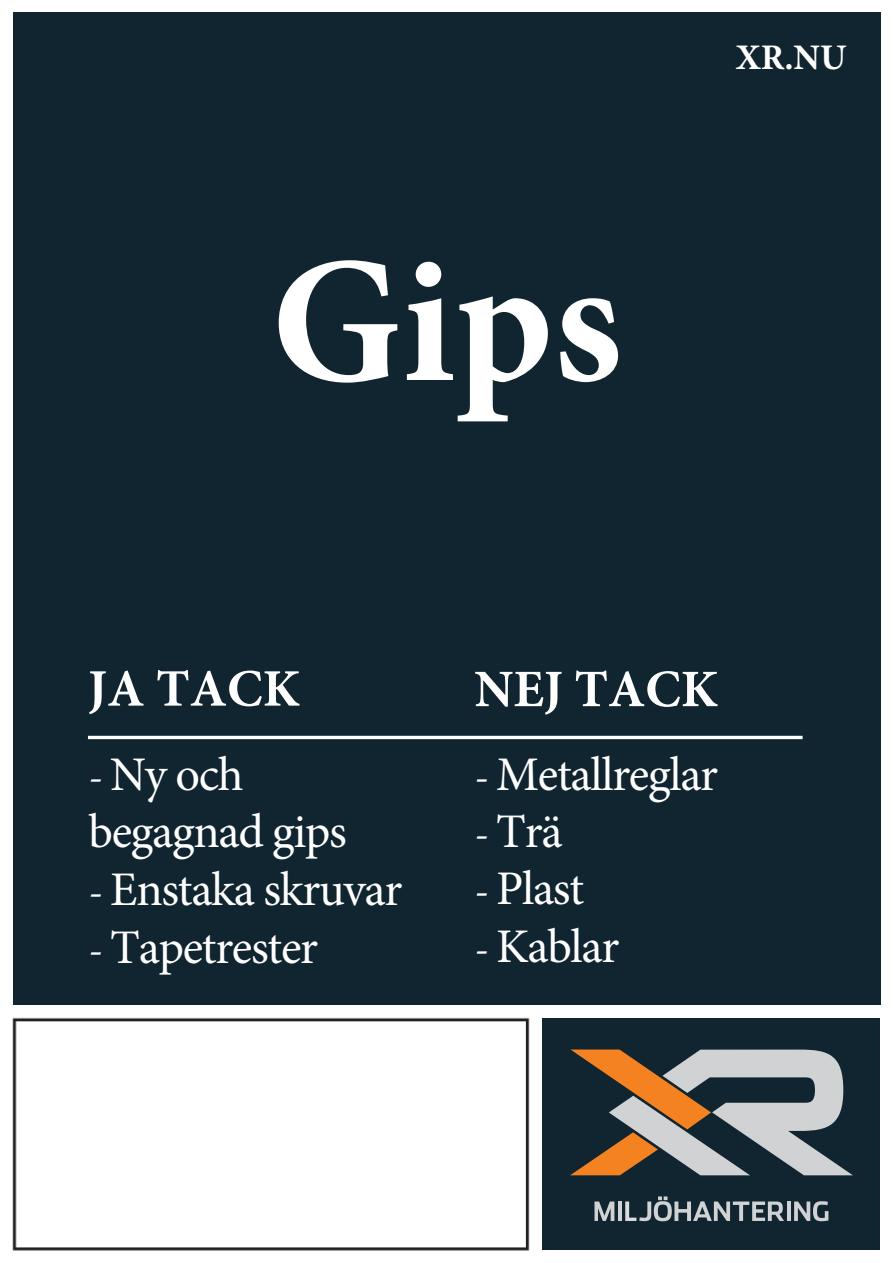
<style>
.page{position:relative;width:893px;height:1263px;background:#fff}
.page>*{position:absolute;margin:0;border:0;box-sizing:border-box;transform-origin:0 0}
.t1{font:700 180px "Minion Pro";color:#fff}
.t2{font:700 52.8px "Minion Pro";color:#fff}
.t3{font:48.3px/57.3px "Minion Pro";letter-spacing:-.025em;color:#fff}
.t4{font:700 36px "Minion Pro";color:#fff}
.s1{font-size:42px}
</style>
<div class="page">
<div style="left:13px;top:13px;width:867px;height:992px;background:#112530"></div>
<div style="left:543px;top:1019px;width:337px;height:231px;background:#112530"></div>
<svg style="left:570px;top:1049px;width:283px;height:126px"></svg>
<hr style="left:618px;top:1201px;width:4px;height:20px;background:#d1d2d4">
<svg style="left:594px;top:1201px;width:20px;height:20px"></svg>
<svg style="left:625px;top:1196px;width:159px;height:25px"></svg>
<hr style="left:787px;top:1201px;width:3px;height:20px;background:#d1d2d4">
<svg style="left:794px;top:1201px;width:34px;height:20px"></svg>
<hr style="left:88px;top:736px;width:715px;height:3px;background:#fff">
<img style="left:12px;top:1017px;width:518px;height:234px">
<h1 class="t1" style="left:271px;top:196px;width:353px">Gips</h1>
<p class="t4" style="left:736px;top:35px;width:112px">XR.NU</p>
<p class="t2" style="left:88px;top:656px;width:213px">JA TACK</p>
<p class="t2" style="left:474px;top:657px;width:245px">NEJ TACK</p>
<p class="t3" style="left:88px;top:745px;width:260px"><span class="s1">-</span> Ny och begagnad gips</p>
<p class="t3" style="left:88px;top:860px;width:315px"><span class="s1">-</span> Enstaka skruvar</p>
<p class="t3" style="left:88px;top:917px;width:231px"><span class="s1">-</span> Tapetrester</p>
<p class="t3" style="left:474px;top:745px;width:245px"><span class="s1">-</span> Metallreglar</p>
<p class="t3" style="left:474px;top:802px;width:90px"><span class="s1">-</span> Trä</p>
<p class="t3" style="left:474px;top:859px;width:111px"><span class="s1">-</span> Plast</p>
<p class="t3" style="left:474px;top:917px;width:146px"><span class="s1">-</span> Kablar</p>
</div>
